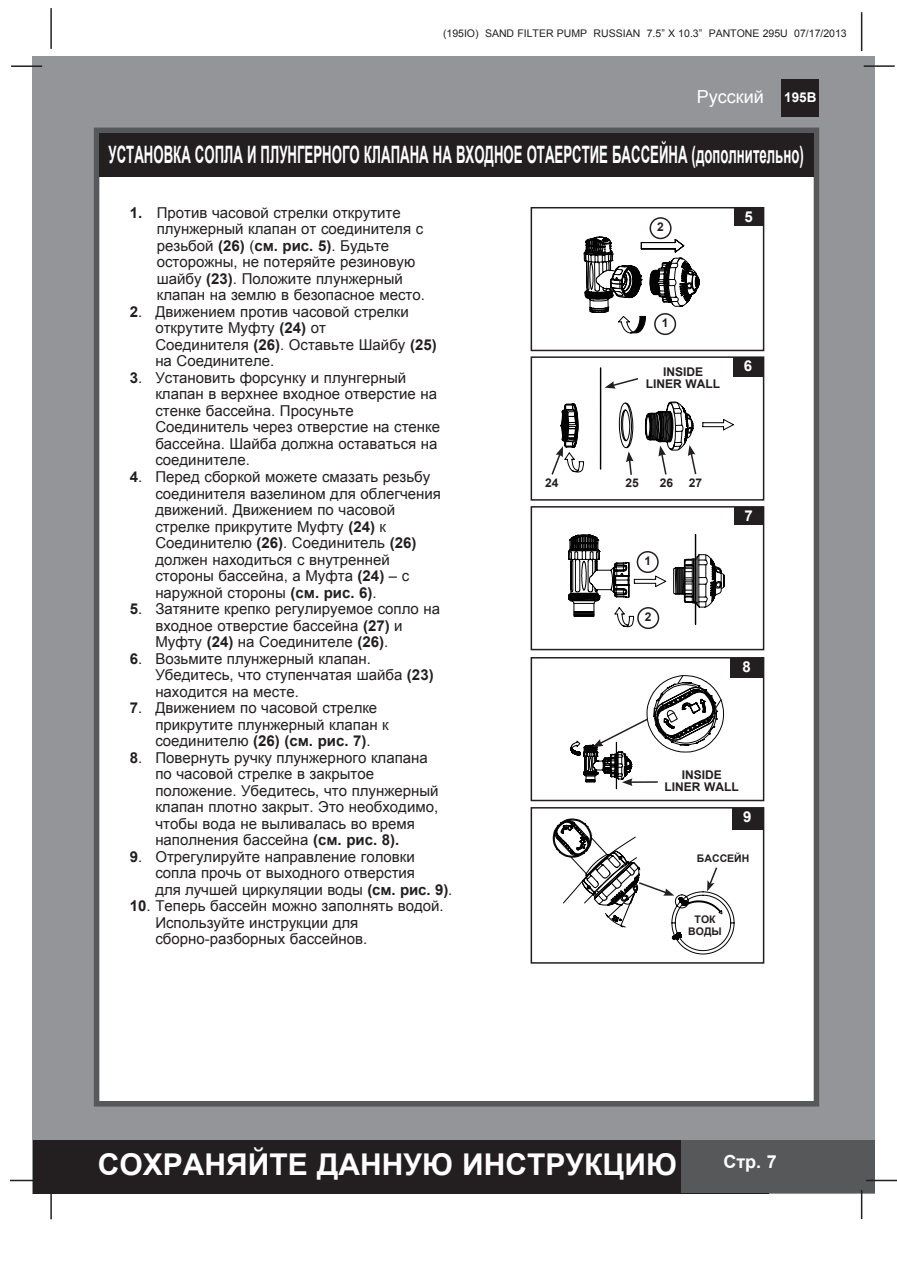
<style>
.page{position:relative;width:897px;height:1264px;background:#fff}
.page>*{position:absolute;margin:0;border:0;box-sizing:border-box;transform-origin:0 0}
.t1{font:700 30px "Arial";color:#fff}
.t2{font:700 24px "Arial";color:#fff;scale:.55 1}
.t3{font:18px "Arial";color:#fff}
.t4{font:700 18px "Arial";color:#fff}
.t5{font:15px/16.5px "Arial";color:#231f20}
.t6{font:700 15px "Arial";color:#fff}
.t7{font:700 13.5px "Arial";color:#fff}
.t8{font:700 12px "Arial";color:#231f20}
.t9{font:10.5px "Arial";color:#231f20}
.t10{font:700 10.5px "Arial";color:#231f20}
.s1{font-weight:700}
</style>
<div class="page">
<div style="left:33px;top:56px;width:842px;height:1137px;background:#939598"></div>
<hr style="left:50px;top:8px;width:2px;height:41px;background:#231f20">
<hr style="left:860px;top:12px;width:2px;height:39px;background:#231f20">
<div style="left:781px;top:79px;width:38px;height:38px;background:#231f20"></div>
<div style="left:33px;top:1140px;width:735px;height:53px;background:#231f20"></div>
<div style="left:681px;top:1140px;width:194px;height:53px;background:#57585a"></div>
<hr style="left:11px;top:65px;width:31px;height:2px;background:#231f20">
<hr style="left:863px;top:65px;width:31px;height:2px;background:#231f20">
<hr style="left:865px;top:1179px;width:31px;height:2px;background:#231f20">
<hr style="left:860px;top:1190px;width:2px;height:29px;background:#231f20">
<hr style="left:50px;top:1188px;width:2px;height:31px;background:#231f20">
<hr style="left:10px;top:1179px;width:31px;height:2px;background:#231f20">
<div style="left:94px;top:128px;width:725px;height:978px;background:#fff;border:6px solid #57585a"></div>
<div style="left:99px;top:133px;width:715px;height:43px;background:#231f20"></div>
<svg style="left:583px;top:237px;width:117px;height:99px"></svg>
<div style="left:530px;top:207px;width:234px;height:144px;border:2px solid #231f20"></div>
<div style="left:734px;top:208px;width:28px;height:18px;background:#231f20"></div>
<div style="left:530px;top:807px;width:234px;height:156px;border:2px solid #231f20"></div>
<div style="left:732px;top:808px;width:30px;height:21px;background:#231f20"></div>
<div style="left:649px;top:217px;width:22px;height:22px;border:2px solid #231f20;border-radius:50%"></div>
<div style="left:654px;top:314px;width:21px;height:20px;background:#fff;border-radius:50%"></div>
<div style="left:654px;top:313px;width:22px;height:22px;border:2px solid #231f20;border-radius:50%"></div>
<svg style="left:568px;top:534px;width:157px;height:95px"></svg>
<div style="left:530px;top:506px;width:234px;height:144px;border:2px solid #231f20"></div>
<div style="left:734px;top:507px;width:28px;height:18px;background:#231f20"></div>
<div style="left:637px;top:552px;width:21px;height:20px;background:#fff;border-radius:50%"></div>
<div style="left:636px;top:551px;width:22px;height:22px;border:2px solid #231f20;border-radius:50%"></div>
<div style="left:638px;top:608px;width:20px;height:20px;background:#fff;border-radius:50%"></div>
<div style="left:637px;top:607px;width:22px;height:22px;border:2px solid #231f20;border-radius:50%"></div>
<div style="left:530px;top:657px;width:234px;height:144px;border:2px solid #231f20"></div>
<div style="left:730px;top:658px;width:32px;height:19px;background:#231f20"></div>
<div style="left:530px;top:356px;width:234px;height:144px;border:2px solid #231f20"></div>
<div style="left:732px;top:358px;width:30px;height:19px;background:#231f20"></div>
<svg style="left:550px;top:357px;width:183px;height:143px"></svg>
<svg style="left:552px;top:808px;width:182px;height:146px"></svg>
<svg style="left:560px;top:675px;width:163px;height:125px"></svg>
<p class="t9" style="left:443px;top:27px;width:405px">(195IO) SAND FILTER PUMP RUSSIAN 7.5” X 10.3” PANTONE 295U 07/17/2013</p>
<p class="t3" style="left:696px;top:85px;width:69px">Русский</p>
<p class="t7" style="left:784px;top:88px;width:34px">195B</p>
<p class="t2" style="left:109px;top:139px;width:1265px">УСТАНОВКА СОПЛА И ПЛУНГЕРНОГО КЛАПАНА НА ВХОДНОЕ ОТАЕРСТИЕ БАССЕЙНА (дополнительно)</p>
<p class="t5" style="left:157px;top:204px;width:270px;text-indent:-27px"><span class="s1">1.</span> Против часовой стрелки открутите плунжерный клапан от соединителя с резьбой <span class="s1">(26)</span> (<span class="s1">см. рис. 5)</span>. Будьте осторожны, не потеряйте резиновую шайбу <span class="s1">(23)</span>. Положите плунжерный клапан на землю в безопасное место.</p>
<p class="t5" style="left:155px;top:303px;width:283px;text-indent:-26px"><span class="s1">2</span>. Движением против часовой стрелки открутите Муфту <span class="s1">(24)</span> от<br>Соединителя <span class="s1">(26)</span>. Оставьте Шайбу <span class="s1">(25) </span>на Соединителе.</p>
<p class="t5" style="left:155px;top:369px;width:286px;text-indent:-26px"><span class="s1">3</span>. Установить форсунку и плунгерный клапан в верхнее входное отверстие на стенке бассейна. Просуньте<br>Соединитель через отверстие на стенке бассейна. Шайба должна оставаться на соединителе.</p>
<p class="t5" style="left:155px;top:468px;width:287px;text-indent:-26px"><span class="s1">4</span>. Перед сборкой можете смазать резьбу соединителя вазелином для облегчения движений. Движением по часовой стрелке прикрутите Муфту <span class="s1">(24)</span> к Соединителю <span class="s1">(26)</span>. Соединитель <span class="s1">(26) </span>должен находиться с внутренней стороны бассейна, а Муфта <span class="s1">(24)</span> – с наружной стороны <span class="s1">(см. рис. 6)</span>.</p>
<p class="t5" style="left:155px;top:600px;width:286px;text-indent:-26px"><span class="s1">5</span>. Затяните крепко рeгулируeмoe сопло на входное отверстие бассейна <span class="s1">(27)</span> и<br>Муфту <span class="s1">(24)</span> на Соединителе <span class="s1">(26)</span>.</p>
<p class="t5" style="left:155px;top:650px;width:280px;text-indent:-26px"><span class="s1">6</span>. Возьмите плунжерный клапан.<br>Убедитесь, что ступенчатая шайба <span class="s1">(23) </span>находится на месте.</p>
<p class="t5" style="left:155px;top:699px;width:235px;text-indent:-26px"><span class="s1">7</span>. Движением по часовой стрелке прикрутите плунжерный клапан к соединителю <span class="s1">(26) (см. рис. 7)</span>.</p>
<p class="t5" style="left:155px;top:749px;width:274px;text-indent:-26px"><span class="s1">8</span>. Повернуть ручку плунжерного клапана по часовой стрелке в закрытое</p>
<p class="t5" style="left:155px;top:782px;width:284px">положение. Убедитесь, что плунжерный клапан плотно закрыт. Это необходимо, чтобы вода не выливалась во время наполнения бассейна <span class="s1">(см. рис. 8).</span></p>
<p class="t5" style="left:155px;top:848px;width:298px;text-indent:-26px"><span class="s1">9</span>. Отрегулируйте направление головки сопла прочь от выходного отверстия<br>для лучшей циркуляции воды <span class="s1">(см. рис. 9)</span>.</p>
<p class="t5" style="left:155px;top:897px;width:290px;text-indent:-26px"><span class="s1">10</span>. Теперь бассейн можно заполнять водой.<br>Используйте инструкции для сборно-разборных бассейнов.</p>
<p class="t6" style="left:744px;top:207px;width:10px">5</p>
<p class="t8" style="left:657px;top:219px;width:8px">2</p>
<p class="t8" style="left:661px;top:315px;width:8px">1</p>
<p class="t6" style="left:743px;top:356px;width:10px">6</p>
<p class="t8" style="left:663px;top:363px;width:42px">INSIDE</p>
<p class="t8" style="left:646px;top:375px;width:76px">LINER WALL</p>
<p class="t8" style="left:625px;top:475px;width:15px">25</p>
<p class="t8" style="left:660px;top:475px;width:15px">26</p>
<p class="t8" style="left:688px;top:475px;width:15px">27</p>
<p class="t8" style="left:545px;top:475px;width:15px">24</p>
<p class="t6" style="left:744px;top:506px;width:10px">7</p>
<p class="t8" style="left:644px;top:553px;width:8px">1</p>
<p class="t8" style="left:644px;top:609px;width:8px">2</p>
<p class="t6" style="left:742px;top:657px;width:10px">8</p>
<p class="t8" style="left:681px;top:767px;width:42px">INSIDE</p>
<p class="t8" style="left:664px;top:779px;width:76px">LINER WALL</p>
<p class="t6" style="left:743px;top:807px;width:10px">9</p>
<p class="t10" style="left:696px;top:851px;width:54px">БАССЕЙН</p>
<p class="t10" style="left:694px;top:912px;width:22px">ТОК</p>
<p class="t10" style="left:688px;top:924px;width:35px">ВОДЫ</p>
<h1 class="t1" style="left:98px;top:1144px;width:580px">СОХРАНЯЙТЕ ДАННУЮ ИНСТРУКЦИЮ</h1>
<p class="t4" style="left:723px;top:1150px;width:55px">Стр. 7</p>
</div>
